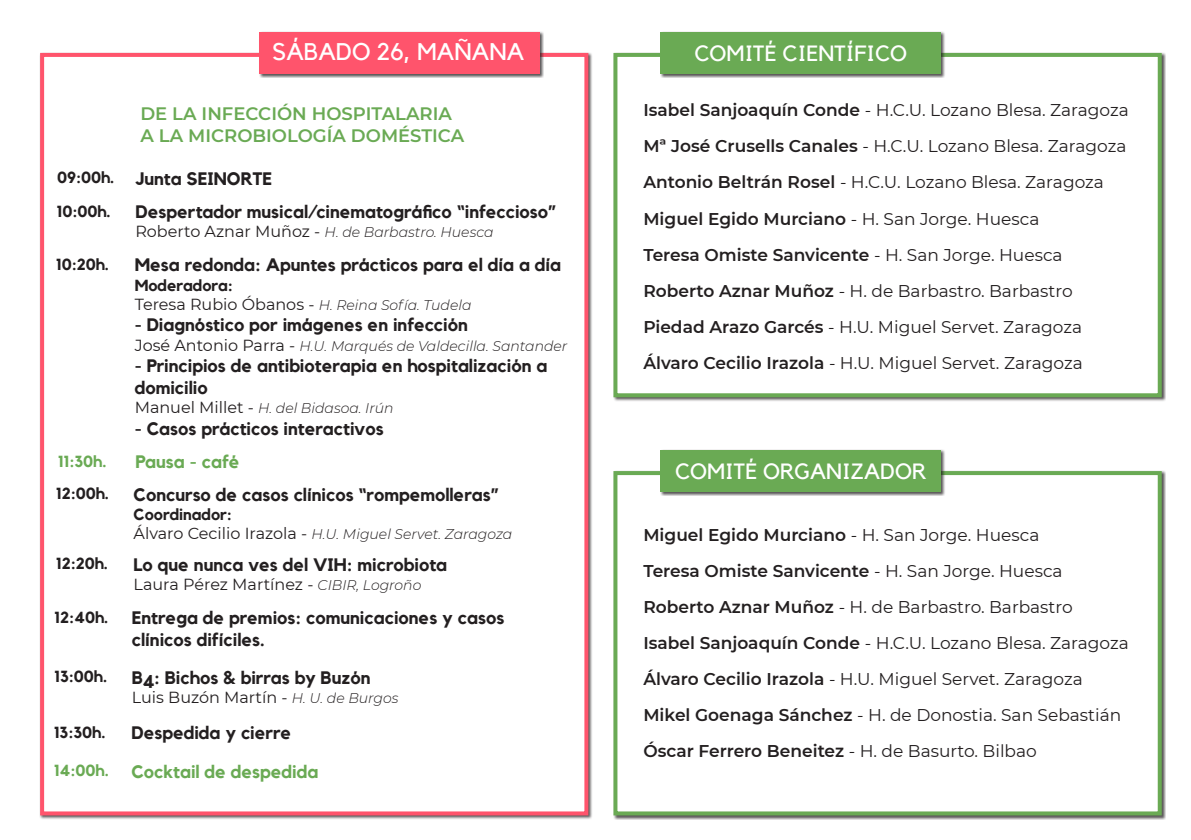
<style>
.page{position:relative;width:1191px;height:840px;background:#fff}
.page>*{position:absolute;margin:0;border:0;box-sizing:border-box;transform-origin:0 0}
.t1{font:24px "Kollektif";color:#fff}
.t2{font:22px "Kollektif";color:#fff}
.t3{font:700 18px/21.6px "Kollektif";color:#231f20}
.t4{font:600 18px "Montserrat";color:#6aaa54}
.t5{font:700 18px "Kollektif";color:#6aaa54}
.t6{font:17px "Montserrat";color:#231f20}
.t7{font:600 17px "Montserrat";color:#231f20}
.t8{font:700 16px "Kollektif";color:#231f20}
.t9{font:16px "Montserrat";color:#231f20}
.t10{font:700 16px "Kollektif";color:#6aaa54}
.t11{font:italic 300 14px "Montserrat";color:#231f20}
.s1{font-weight:400;font-style:normal;font-size:16px}
.s2{font-weight:300;font-style:italic;font-size:14px}
.s3{font-weight:600}
.s4{font-weight:400}
</style>
<div class="page">
<div style="left:40px;top:53px;width:548px;height:762px;background:#fff;border:4px solid #ff546c"></div>
<div style="left:613px;top:52px;width:553px;height:349px;background:#231f20;opacity:.75"></div>
<div style="left:613px;top:53px;width:548px;height:344px;background:#fff;border:4px solid #6aaa54"></div>
<div style="left:259px;top:31px;width:285px;height:47px;background:#231f20;opacity:.75"></div>
<div style="left:259px;top:32px;width:280px;height:42px;background:#ff546c"></div>
<div style="left:660px;top:31px;width:285px;height:47px;background:#231f20;opacity:.75"></div>
<div style="left:660px;top:32px;width:281px;height:42px;background:#6aaa54"></div>
<div style="left:613px;top:470px;width:553px;height:349px;background:#231f20;opacity:.75"></div>
<div style="left:613px;top:471px;width:548px;height:344px;background:#fff;border:4px solid #6aaa54"></div>
<div style="left:660px;top:449px;width:285px;height:47px;background:#231f20;opacity:.75"></div>
<div style="left:660px;top:450px;width:281px;height:42px;background:#6aaa54"></div>
<p class="t1" style="left:272px;top:38px;width:253px">SÁBADO 26, MAÑANA</p>
<p class="t2" style="left:694px;top:40px;width:214px">COMITÉ CIENTÍFICO</p>
<p class="t4" style="left:140px;top:101px;width:313px">DE LA INFECCIÓN HOSPITALARIA</p>
<p class="t4" style="left:140px;top:123px;width:325px">A LA MICROBIOLOGÍA DOMÉSTICA</p>
<p class="t8" style="left:57px;top:168px;width:59px">09:00h.</p>
<p class="t3" style="left:135px;top:167px;width:138px">Junta SEINORTE</p>
<p class="t8" style="left:57px;top:202px;width:55px">10:00h.</p>
<p class="t3" style="left:135px;top:201px;width:422px">Despertador musical/cinematográfico “infeccioso”</p>
<p class="t11" style="left:135px;top:223px;width:359px"><span class="s1">Roberto Aznar Muñoz -</span> H. de Barbastro. Huesca</p>
<p class="t8" style="left:56px;top:255px;width:54px">10:20h.</p>
<p class="t3" style="left:135px;top:254px;width:428px">Mesa redonda: Apuntes prácticos para el día a día</p>
<p class="t8" style="left:135px;top:275px;width:100px">Moderadora:</p>
<p class="t11" style="left:135px;top:295px;width:338px"><span class="s1">Teresa Rubio Óbanos -</span> H. Reina Sofía. Tudela</p>
<p class="t3" style="left:135px;top:314px;width:335px">- Diagnóstico por imágenes en infección</p>
<p class="t11" style="left:135px;top:336px;width:434px"><span class="s1">José Antonio Parra -</span> H.U. Marqués de Valdecilla. Santander</p>
<p class="t3" style="left:135px;top:355px;width:414px">- Principios de antibioterapia en hospitalización a domicilio</p>
<p class="t11" style="left:135px;top:398px;width:260px"><span class="s1">Manuel Millet -</span> H. del Bidasoa. Irún</p>
<p class="t3" style="left:135px;top:417px;width:250px">- Casos prácticos interactivos</p>
<p class="t10" style="left:58px;top:451px;width:50px">11:30h.</p>
<p class="t5" style="left:135px;top:451px;width:106px">Pausa - café</p>
<p class="t8" style="left:56px;top:484px;width:54px">12:00h.</p>
<p class="t3" style="left:134px;top:483px;width:367px">Concurso de casos clínicos “rompemolleras”</p>
<p class="t8" style="left:134px;top:505px;width:100px">Coordinador:</p>
<p class="t11" style="left:134px;top:524px;width:380px"><span class="s1">Álvaro Cecilio Irazola -</span> H.U. Miguel Servet. Zaragoza</p>
<p class="t8" style="left:56px;top:553px;width:53px">12:20h.</p>
<p class="t3" style="left:134px;top:553px;width:315px">Lo que nunca ves del VIH: microbiota</p>
<p class="t9" style="left:134px;top:572px;width:289px">Laura Pérez Martínez - <span class="s2">CIBIR, Logroño</span></p>
<p class="t8" style="left:54px;top:607px;width:55px">12:40h.</p>
<p class="t3" style="left:132px;top:607px;width:374px">Entrega de premios: comunicaciones y casos clínicos difíciles.</p>
<p class="t8" style="left:54px;top:667px;width:54px">13:00h.</p>
<p class="t3" style="left:132px;top:666px;width:240px">B4: Bichos &amp; birras by Buzón</p>
<p class="t9" style="left:132px;top:686px;width:268px">Luis Buzón Martín - <span class="s2">H. U. de Burgos</span></p>
<p class="t8" style="left:54px;top:722px;width:53px">13:30h.</p>
<p class="t3" style="left:131px;top:721px;width:161px">Despedida y cierre</p>
<p class="t10" style="left:54px;top:760px;width:56px">14:00h.</p>
<p class="t5" style="left:131px;top:760px;width:188px">Cocktail de despedida</p>
<p class="t6" style="left:643px;top:99px;width:487px"><span class="s3">Isabel Sanjoaquín Conde</span> - H.C.U. Lozano Blesa. Zaragoza</p>
<p class="t6" style="left:643px;top:135px;width:484px"><span class="s3">Mª José Crusells Canales</span> - H.C.U. Lozano Blesa. Zaragoza</p>
<p class="t6" style="left:643px;top:171px;width:462px"><span class="s3">Antonio Beltrán Rosel</span> - H.C.U. Lozano Blesa. Zaragoza</p>
<p class="t7" style="left:643px;top:206px;width:397px">Miguel Egido Murciano <span class="s4">- H. San Jorge. Huesca</span></p>
<p class="t7" style="left:643px;top:242px;width:421px">Teresa Omiste Sanvicente <span class="s4">- H. San Jorge. Huesca</span></p>
<p class="t6" style="left:643px;top:279px;width:431px"><span class="s3">Roberto Aznar Muñoz</span> - H. de Barbastro. Barbastro</p>
<p class="t6" style="left:643px;top:315px;width:440px"><span class="s3">Piedad Arazo Garcés</span> - H.U. Miguel Servet. Zaragoza</p>
<p class="t6" style="left:643px;top:351px;width:441px"><span class="s3">Álvaro Cecilio Irazola</span> - H.U. Miguel Servet. Zaragoza</p>
<p class="t2" style="left:675px;top:458px;width:253px">COMITÉ ORGANIZADOR</p>
<p class="t7" style="left:643px;top:522px;width:397px">Miguel Egido Murciano <span class="s4">- H. San Jorge. Huesca</span></p>
<p class="t7" style="left:643px;top:558px;width:421px">Teresa Omiste Sanvicente <span class="s4">- H. San Jorge. Huesca</span></p>
<p class="t6" style="left:643px;top:595px;width:431px"><span class="s3">Roberto Aznar Muñoz</span> - H. de Barbastro. Barbastro</p>
<p class="t6" style="left:643px;top:631px;width:487px"><span class="s3">Isabel Sanjoaquín Conde</span> - H.C.U. Lozano Blesa. Zaragoza</p>
<p class="t6" style="left:643px;top:667px;width:441px"><span class="s3">Álvaro Cecilio Irazola</span> - H.U. Miguel Servet. Zaragoza</p>
<p class="t6" style="left:643px;top:703px;width:479px"><span class="s3">Mikel Goenaga Sánchez</span> - H. de Donostia. San Sebastián</p>
<p class="t7" style="left:643px;top:738px;width:395px">Óscar Ferrero Beneitez <span class="s4">- H. de Basurto. Bilbao</span></p>
</div>
